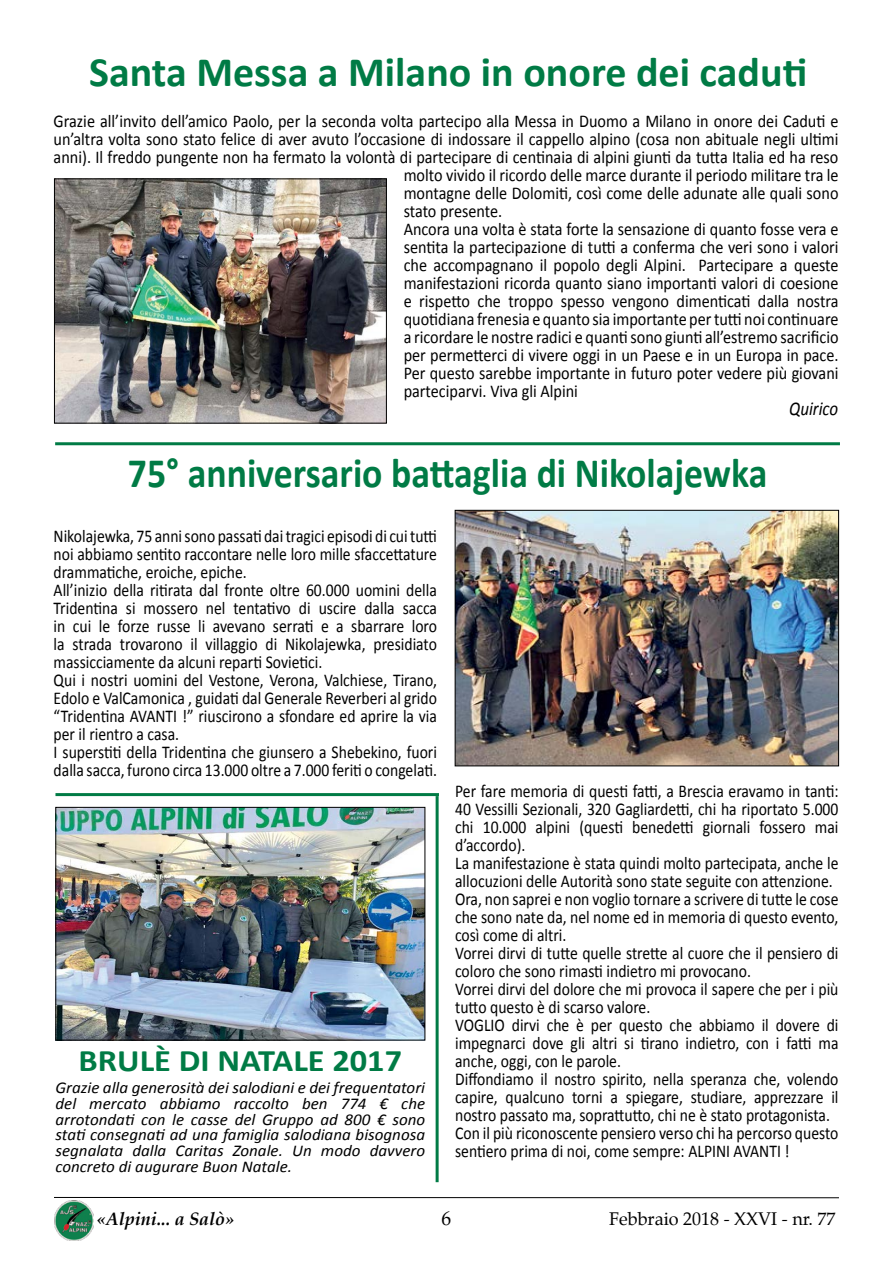
<style>
.page{position:relative;width:893px;height:1263px;background:#fff}
.page>*{position:absolute;margin:0;border:0;box-sizing:border-box;transform-origin:0 0}
.t1{font:700 42px "Calibri";color:#007b45;scale:.9 1}
.t2{font:700 42px "Calibri";color:#007b45}
.t3{font:700 31.5px "Calibri";color:#007b45;scale:1.09 1}
.t4{font:italic 19.5px "Calibri";color:#000;scale:.87 1}
.t5{font:19.5px "Palatino";color:#000}
.t6{font:18px/18px "Calibri";color:#000;scale:.87 1}
.t7{font:18px "Calibri";color:#000;scale:.9 1}
.t8{font:18px "Palatino";color:#000}
.t9{font:italic 700 18px "Palatino";color:#000}
.t10{font:italic 16.5px/15.8px "Calibri";color:#000;text-align:justify}
</style>
<div class="page">
<hr style="left:54px;top:1197px;width:785px;height:1px;background:#000">
<img style="left:54px;top:1200px;width:40px;height:40px">
<img style="left:56px;top:181px;width:329px;height:240px">
<div style="left:54px;top:179px;width:333px;height:244px;border:1px solid #000"></div>
<img style="left:457px;top:512px;width:380px;height:252px">
<div style="left:455px;top:510px;width:384px;height:256px;border:1px solid #000"></div>
<hr style="left:55px;top:442px;width:785px;height:3px;background:#007b45">
<img style="left:57px;top:809px;width:366px;height:229px">
<div style="left:55px;top:807px;width:370px;height:233px;border:1px solid #000"></div>
<hr style="left:55px;top:793px;width:384px;height:3px;background:#007b45">
<hr style="left:436px;top:796px;width:3px;height:386px;background:#007b45">
<h1 class="t2" style="left:89px;top:45px;width:720px">Santa Messa a Milano in onore dei caduti</h1>
<p class="t7" style="left:54px;top:110px;width:874px">Grazie all’invito dell’amico Paolo, per la seconda volta partecipo alla Messa in Duomo a Milano in onore dei Caduti e</p>
<p class="t7" style="left:54px;top:128px;width:874px">un’altra volta sono stato felice di aver avuto l’occasione di indossare il cappello alpino (cosa non abituale negli ultimi</p>
<p class="t7" style="left:54px;top:146px;width:873px">anni). Il freddo pungente non ha fermato la volontà di partecipare di centinaia di alpini giunti da tutta Italia ed ha reso</p>
<p class="t7" style="left:404px;top:164px;width:485px">molto vivido il ricordo delle marce durante il periodo militare tra le</p>
<p class="t7" style="left:404px;top:182px;width:485px">montagne delle Dolomiti, così come delle adunate alle quali sono</p>
<p class="t7" style="left:404px;top:200px;width:111px">stato presente.</p>
<p class="t7" style="left:404px;top:218px;width:485px">Ancora una volta è stata forte la sensazione di quanto fosse vera e</p>
<p class="t7" style="left:404px;top:236px;width:485px">sentita la partecipazione di tutti a conferma che veri sono i valori</p>
<p class="t7" style="left:404px;top:254px;width:485px">che accompagnano il popolo degli Alpini. Partecipare a queste</p>
<p class="t7" style="left:404px;top:272px;width:485px">manifestazioni ricorda quanto siano importanti valori di coesione</p>
<p class="t7" style="left:404px;top:290px;width:485px">e rispetto che troppo spesso vengono dimenticati dalla nostra</p>
<p class="t7" style="left:404px;top:308px;width:485px">quotidiana frenesia e quanto sia importante per tutti noi continuare</p>
<p class="t7" style="left:404px;top:326px;width:485px">a ricordare le nostre radici e quanti sono giunti all’estremo sacrificio</p>
<p class="t7" style="left:404px;top:344px;width:485px">per permetterci di vivere oggi in un Paese e in un Europa in pace.</p>
<p class="t7" style="left:404px;top:362px;width:485px">Per questo sarebbe importante in futuro poter vedere più giovani</p>
<p class="t7" style="left:404px;top:380px;width:195px">parteciparvi. Viva gli Alpini</p>
<p class="t4" style="left:789px;top:395px;width:58px">Quirico</p>
<h1 class="t1" style="left:128px;top:447px;width:712px">75° anniversario battaglia di Nikolajewka</h1>
<p class="t6" style="left:54px;top:527px;width:442px">Nikolajewka, 75 anni sono passati dai tragici episodi di cui tutti noi abbiamo sentito raccontare nelle loro mille sfaccettature drammatiche, eroiche, epiche.<br>All’inizio della ritirata dal fronte oltre 60.000 uomini della Tridentina si mossero nel tentativo di uscire dalla sacca in cui le forze russe li avevano serrati e a sbarrare loro la strada trovarono il villaggio di Nikolajewka, presidiato massicciamente da alcuni reparti Sovietici.<br>Qui i nostri uomini del Vestone, Verona, Valchiese, Tirano, Edolo e ValCamonica , guidati dal Generale Reverberi al grido “Tridentina AVANTI !” riuscirono a sfondare ed aprire la via per il rientro a casa.<br>I superstiti della Tridentina che giunsero a Shebekino, fuori dalla sacca, furono circa 13.000 oltre a 7.000 feriti o congelati.</p>
<h2 class="t3" style="left:79px;top:1040px;width:298px">BRULÈ DI NATALE 2017</h2>
<p class="t10" style="left:55px;top:1079px;width:371px">Grazie alla generosità dei salodiani e dei frequentatori del mercato abbiamo raccolto ben 774 € che arrotondati con le casse del Gruppo ad 800 € sono stati consegnati ad una famiglia salodiana bisognosa segnalata dalla Caritas Zonale. Un modo davvero concreto di augurare Buon Natale.</p>
<p class="t6" style="left:455px;top:782px;width:442px">Per fare memoria di questi fatti, a Brescia eravamo in tanti:<br>40 Vessilli Sezionali, 320 Gagliardetti, chi ha riportato 5.000 chi 10.000 alpini (questi benedetti giornali fossero mai d’accordo).<br>La manifestazione è stata quindi molto partecipata, anche le allocuzioni delle Autorità sono state seguite con attenzione.<br>Ora, non saprei e non voglio tornare a scrivere di tutte le cose che sono nate da, nel nome ed in memoria di questo evento, così come di altri.<br>Vorrei dirvi di tutte quelle strette al cuore che il pensiero di coloro che sono rimasti indietro mi provocano.<br>Vorrei dirvi del dolore che mi provoca il sapere che per i più tutto questo è di scarso valore.<br>VOGLIO dirvi che è per questo che abbiamo il dovere di impegnarci dove gli altri si tirano indietro, con i fatti ma anche, oggi, con le parole.<br>Diffondiamo il nostro spirito, nella speranza che, volendo capire, qualcuno torni a spiegare, studiare, apprezzare il nostro passato ma, soprattutto, chi ne è stato protagonista.<br>Con il più riconoscente pensiero verso chi ha percorso questo sentiero prima di noi, come sempre: ALPINI AVANTI !</p>
<p class="t9" style="left:97px;top:1207px;width:139px">«Alpini... a Salò»</p>
<p class="t5" style="left:442px;top:1205px;width:11px">6</p>
<p class="t8" style="left:609px;top:1207px;width:228px">Febbraio 2018 - XXVI - nr. 77</p>
</div>
